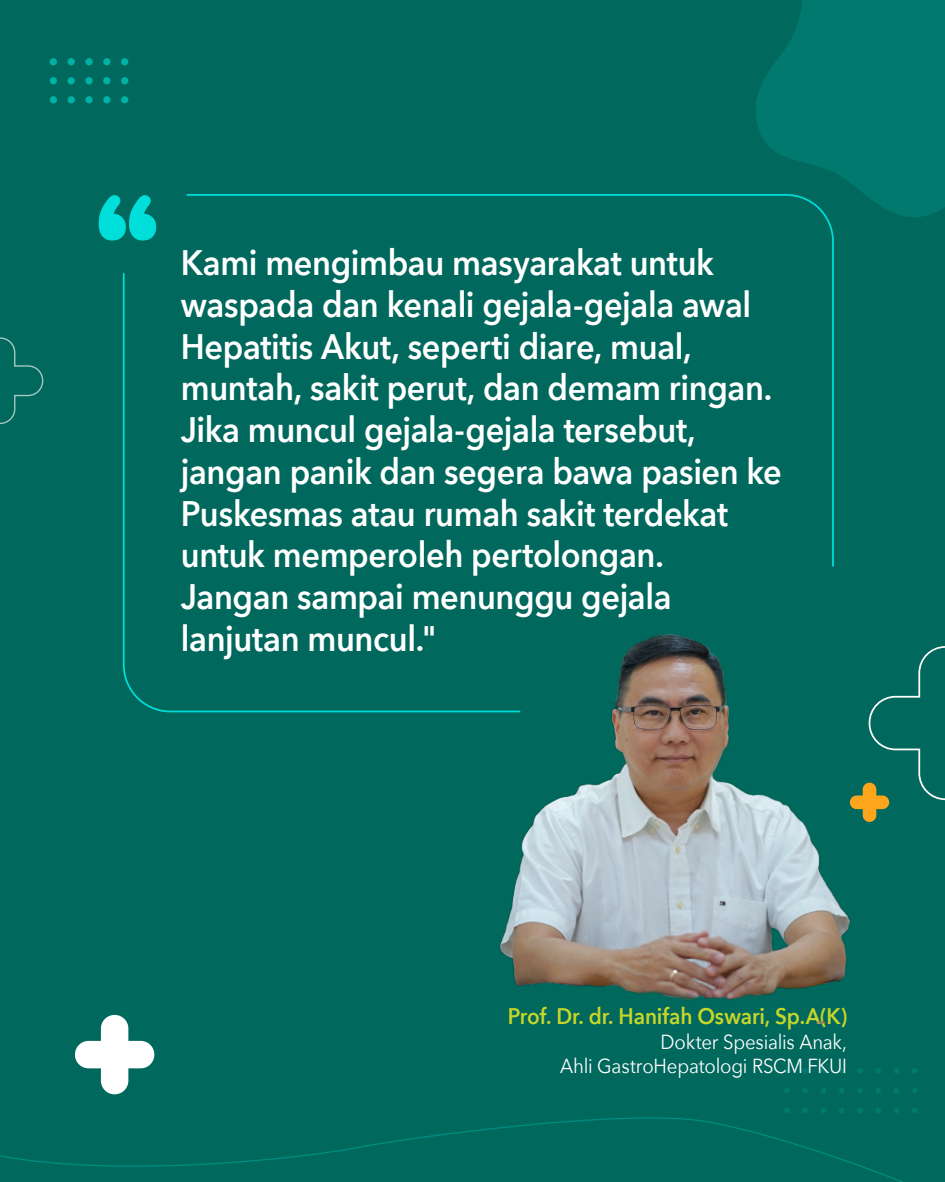
<style>
.page{position:relative;width:945px;height:1182px;background:#fff}
.page>*{position:absolute;margin:0;border:0;box-sizing:border-box;transform-origin:0 0}
.t1{font:800 123.2px "Nunito";color:#00deda}
.t2{font:600 35.35px/41.7px "Avenir Next";letter-spacing:-.01em;color:#fff;scale:.92 1}
.t3{font:600 22.49px "Avenir Next";letter-spacing:-.005em;color:#c7d629;scale:.92 1}
.t4{font:20.3px/24px "Avenir Next";letter-spacing:-.01em;color:#fff;text-align:right;scale:.92 1}
</style>
<div class="page">
<div style="left:0;top:0;width:945px;height:1181px;background:#00685c"></div>
<svg style="left:0;top:1052px;width:901px;height:129px"></svg>
<div style="left:121px;top:58px;width:7px;height:7px;background:#00b1a6;border-radius:50%"></div>
<div style="left:68px;top:58px;width:7px;height:7px;background:#00b1a6;border-radius:50%"></div>
<div style="left:103px;top:58px;width:8px;height:7px;background:#00b1a6;border-radius:50%"></div>
<div style="left:85px;top:58px;width:8px;height:7px;background:#00b1a6;border-radius:50%"></div>
<div style="left:50px;top:58px;width:7px;height:7px;background:#00b1a6;border-radius:50%"></div>
<div style="left:121px;top:77px;width:7px;height:7px;background:#00b1a6;border-radius:50%"></div>
<div style="left:68px;top:77px;width:7px;height:7px;background:#00b1a6;border-radius:50%"></div>
<div style="left:103px;top:77px;width:8px;height:7px;background:#00b1a6;border-radius:50%"></div>
<div style="left:85px;top:77px;width:8px;height:7px;background:#00b1a6;border-radius:50%"></div>
<div style="left:50px;top:77px;width:7px;height:7px;background:#00b1a6;border-radius:50%"></div>
<div style="left:121px;top:96px;width:7px;height:7px;background:#00b1a6;border-radius:50%"></div>
<div style="left:68px;top:96px;width:7px;height:7px;background:#00b1a6;border-radius:50%"></div>
<div style="left:103px;top:96px;width:8px;height:7px;background:#00b1a6;border-radius:50%"></div>
<div style="left:85px;top:96px;width:8px;height:7px;background:#00b1a6;border-radius:50%"></div>
<div style="left:50px;top:96px;width:7px;height:7px;background:#00b1a6;border-radius:50%"></div>
<svg style="left:0;top:337px;width:43px;height:87px"></svg>
<svg style="left:75px;top:1014px;width:79px;height:80px"></svg>
<svg style="left:756px;top:0;width:189px;height:217px;fill:#02796e"></svg>
<svg style="left:894px;top:1067px;width:5px;height:6px"></svg>
<svg style="left:875px;top:1067px;width:6px;height:6px"></svg>
<svg style="left:912px;top:1068px;width:5px;height:5px"></svg>
<svg style="left:839px;top:1067px;width:6px;height:6px"></svg>
<svg style="left:821px;top:1067px;width:5px;height:6px"></svg>
<svg style="left:857px;top:1067px;width:6px;height:6px"></svg>
<svg style="left:784px;top:1067px;width:6px;height:6px"></svg>
<svg style="left:802px;top:1067px;width:6px;height:6px"></svg>
<svg style="left:894px;top:1087px;width:5px;height:6px"></svg>
<svg style="left:875px;top:1087px;width:6px;height:6px"></svg>
<svg style="left:912px;top:1088px;width:5px;height:5px"></svg>
<svg style="left:839px;top:1087px;width:6px;height:6px"></svg>
<svg style="left:821px;top:1087px;width:5px;height:6px"></svg>
<svg style="left:857px;top:1087px;width:6px;height:6px"></svg>
<svg style="left:784px;top:1087px;width:6px;height:6px"></svg>
<svg style="left:802px;top:1087px;width:6px;height:6px"></svg>
<svg style="left:894px;top:1107px;width:5px;height:6px"></svg>
<svg style="left:875px;top:1107px;width:6px;height:6px"></svg>
<svg style="left:912px;top:1108px;width:5px;height:5px"></svg>
<svg style="left:839px;top:1107px;width:6px;height:6px"></svg>
<svg style="left:821px;top:1107px;width:5px;height:6px"></svg>
<svg style="left:857px;top:1107px;width:6px;height:6px"></svg>
<svg style="left:784px;top:1107px;width:6px;height:6px"></svg>
<svg style="left:802px;top:1107px;width:6px;height:6px"></svg>
<svg style="left:122px;top:273px;width:341px;height:440px"></svg>
<svg style="left:185px;top:193px;width:650px;height:374px"></svg>
<svg style="left:864px;top:646px;width:81px;height:175px"></svg>
<img style="left:463px;top:634px;width:401px;height:389px">
<h1 class="t1" style="left:95px;top:150px;width:66px">“</h1>
<p class="t2" style="left:181px;top:241px;width:655px">Kami mengimbau masyarakat untuk waspada dan kenali gejala-gejala awal Hepatitis Akut, seperti diare, mual, muntah, sakit perut, dan demam ringan.<br>Jika muncul gejala-gejala tersebut, jangan panik dan segera bawa pasien ke Puskesmas atau rumah sakit terdekat untuk memperoleh pertolongan.<br>Jangan sampai menunggu gejala lanjutan muncul."</p>
<p class="t3" style="left:508px;top:996px;width:371px">Prof. Dr. dr. Hanifah Oswari, Sp.A(K)</p>
<p class="t4" style="left:560px;top:1029px;width:313px">Dokter Spesialis Anak,<br>Ahli GastroHepatologi RSCM FKUI</p>
</div>
